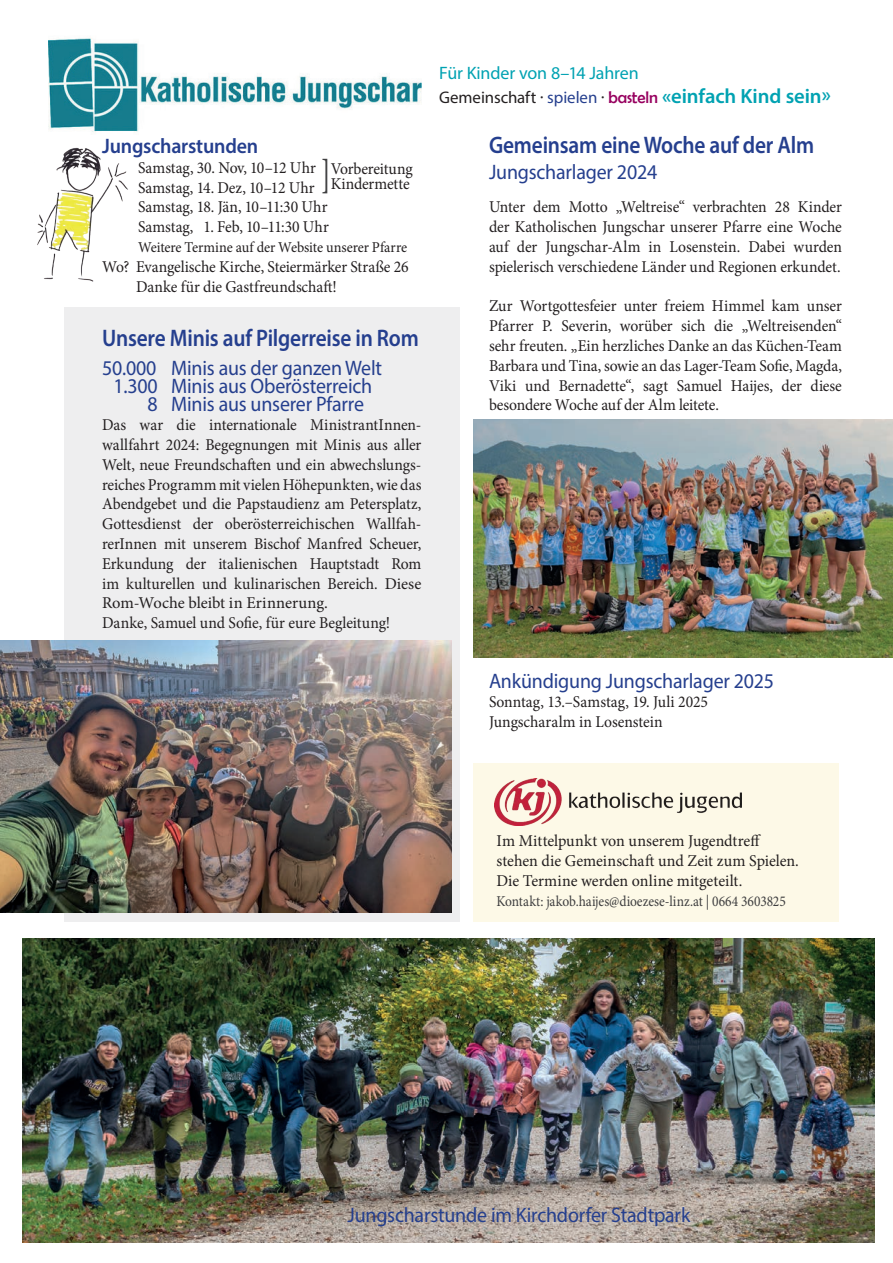
<style>
.page{position:relative;width:893px;height:1263px;background:#fff}
.page>*{position:absolute;margin:0;border:0;box-sizing:border-box;transform-origin:0 0}
.Tab_1{font:condensed 39.9px "Minion Pro";color:#3e3e3f;scale:.75 1}
.Ü_Myriad_16_Semibold_80{font:600 24px "Myriad Pro";letter-spacing:-.01em;color:#253f8e;scale:.89 1}
.Ü_Myriad_16_Semibold_80-2{font:21px "Myriad Pro";letter-spacing:-.01em;color:#253f8e;scale:.95 1}
.Tab_1-2{font:600 21px "Myriad Pro";letter-spacing:-.01em;color:#253f8e;scale:.95 1}
.AL_Anleser_Myr_oRand_links{font:600 20.7px "Myriad Pro";letter-spacing:-.005em;color:#00a2b2}
.AL_Anleser_Myr_oRand_links-2{font:18px "Myriad Pro";letter-spacing:-.01em;color:#00a2b2}
.Fließtext_Minion_11{font:16.5px/19.8px "Minion Pro";letter-spacing:-.005em;color:#231f20;text-align:justify;scale:.95 1}
.Tab_1-3{font:16.5px/19.8px "Minion Pro";letter-spacing:-.005em;color:#231f20;scale:.95 1}
.Fließtext_Minion_11_EinZeilensetzer{font:16.5px "Minion Pro";color:#231f20}
.Fließtext_Minion_11_EinZeilensetzer-2{font:15px "Minion Pro";color:#3e3e3f;scale:.9 1}
.Tab_1-4{font:15px "Minion Pro";letter-spacing:-.01em;color:#231f20;scale:.95 1}
.s1{font-weight:400;font-size:16.8px;color:#231f20}
.s2{font-weight:400;font-size:16.8px;color:#253f8e}
.s3{font-family:"Berlin Sans FB";font-weight:400;font-size:16.8px;color:#97015f}
</style>
<div class="page">
<div style="left:64px;top:308px;width:395px;height:614px;background:#eeeeef"></div>
<div style="left:473px;top:764px;width:366px;height:158px;background:#fdf9e7"></div>
<img style="left:495px;top:779px;width:246px;height:47px">
<img style="left:48px;top:38px;width:373px;height:94px">
<img style="left:37px;top:147px;width:91px;height:135px">
<img style="left:0;top:640px;width:452px;height:273px">
<img style="left:22px;top:938px;width:852px;height:305px">
<img style="left:473px;top:420px;width:420px;height:237px">
<p class="Tab_1-2" style="left:102px;top:133px;width:166px">Jungscharstunden</p>
<p class="Tab_1-3" style="left:138px;top:158px;width:189px">Samstag, 30. Nov, 10–12 Uhr</p>
<p class="Tab_1-3" style="left:138px;top:178px;width:188px">Samstag, 14. Dez, 10–12 Uhr</p>
<p class="Tab_1-3" style="left:138px;top:197px;width:201px">Samstag, 18. Jän, 10–11:30 Uhr</p>
<p class="Tab_1-3" style="left:138px;top:217px;width:202px">Samstag, 1. Feb, 10–11:30 Uhr</p>
<p class="Tab_1-4" style="left:138px;top:237px;width:285px">Weitere Termine auf der Website unserer Pfarre</p>
<p class="Tab_1-3" style="left:136px;top:257px;width:289px;text-indent:-34px">Wo? Evangelische Kirche, Steiermärker Straße 26<br>Danke für die Gastfreundschaft!</p>
<p class="Tab_1" style="left:321px;top:150px;width:14px">]</p>
<p class="Tab_1-3" style="left:331px;top:161px;width:88px;line-height:15px">Vorbereitung<br>Kindermette</p>
<p class="Ü_Myriad_16_Semibold_80" style="left:102px;top:323px;width:357px">Unsere Minis auf Pilgerreise in Rom</p>
<p class="Ü_Myriad_16_Semibold_80-2" style="left:102px;top:355px;width:296px">50.000 Minis aus der ganzen Welt</p>
<p class="Ü_Myriad_16_Semibold_80-2" style="left:113px;top:373px;width:274px">1.300 Minis aus Oberösterreich</p>
<p class="Ü_Myriad_16_Semibold_80-2" style="left:148px;top:391px;width:229px">8 Minis aus unserer Pfarre</p>
<p class="Fließtext_Minion_11" style="left:102px;top:415px;width:338px">Das war die internationale MinistrantInnen&shy;wallfahrt 2024: Begegnungen mit Minis aus aller Welt, neue Freundschaften und ein abwechslungs&shy;reiches Programm mit vielen Höhepunkten, wie das Abendgebet und die Papstaudienz am Petersplatz, Gottesdienst der oberösterreichischen Wallfah‑ rerInnen mit unserem Bischof Manfred Scheuer, Erkundung der italienischen Hauptstadt Rom im kulturellen und kulinarischen Bereich. Diese Rom-Woche bleibt in Erinnerung.</p>
<p class="Fließtext_Minion_11" style="left:102px;top:613px;width:305px">Danke, Samuel und Sofie, für eure Begleitung!</p>
<p class="AL_Anleser_Myr_oRand_links-2" style="left:439px;top:62px;width:201px">Für Kinder von 8–14 Jahren</p>
<p class="AL_Anleser_Myr_oRand_links" style="left:439px;top:83px;width:393px"><span class="s1">Gemeinschaft ·</span> <span class="s2">spielen</span> <span class="s1">·</span> <span class="s3">basteln</span> «einfach Kind sein»</p>
<p class="Ü_Myriad_16_Semibold_80" style="left:489px;top:130px;width:367px">Gemeinsam eine Woche auf der Alm</p>
<p class="Ü_Myriad_16_Semibold_80-2" style="left:489px;top:159px;width:179px">Jungscharlager 2024</p>
<p class="Fließtext_Minion_11" style="left:489px;top:197px;width:373px">Unter dem Motto „Weltreise“ verbrachten 28 Kinder der Katholischen Jungschar unserer Pfarre eine Woche auf der Jungschar-Alm in Losenstein. Dabei wurden spielerisch verschiedene Länder und Regionen erkundet.</p>
<p class="Fließtext_Minion_11" style="left:489px;top:296px;width:373px">Zur Wortgottesfeier unter freiem Himmel kam unser Pfarrer P. Severin, worüber sich die „Weltreisenden“ sehr freuten. „Ein herzliches Danke an das Küchen-Team Barbara und Tina, sowie an das Lager-Team Sofie, Magda, Viki und Bernadette“, sagt Samuel Haijes, der diese besondere Woche auf der Alm leitete.</p>
<p class="Ü_Myriad_16_Semibold_80-2" style="left:489px;top:668px;width:302px">Ankündigung Jungscharlager 2025</p>
<p class="Fließtext_Minion_11" style="left:489px;top:692px;width:232px">Sonntag, 13.–Samstag, 19. Juli 2025</p>
<p class="Fließtext_Minion_11" style="left:489px;top:712px;width:184px">Jungscharalm in Losenstein</p>
<p class="Fließtext_Minion_11_EinZeilensetzer" style="left:496px;top:830px;width:266px">Im Mittelpunkt von unserem Jugendtreff</p>
<p class="Fließtext_Minion_11_EinZeilensetzer" style="left:496px;top:849px;width:304px">stehen die Gemeinschaft und Zeit zum Spielen.</p>
<p class="Fließtext_Minion_11_EinZeilensetzer" style="left:496px;top:869px;width:247px">Die Termine werden online mitgeteilt.</p>
<p class="Fließtext_Minion_11_EinZeilensetzer-2" style="left:496px;top:891px;width:323px">Kontakt: jakob.haijes@dioezese-linz.at | 0664 3603825</p>
<p class="Ü_Myriad_16_Semibold_80-2" style="left:347px;top:1202px;width:362px">Jungscharstunde im Kirchdorfer Stadtpark</p>
</div>
